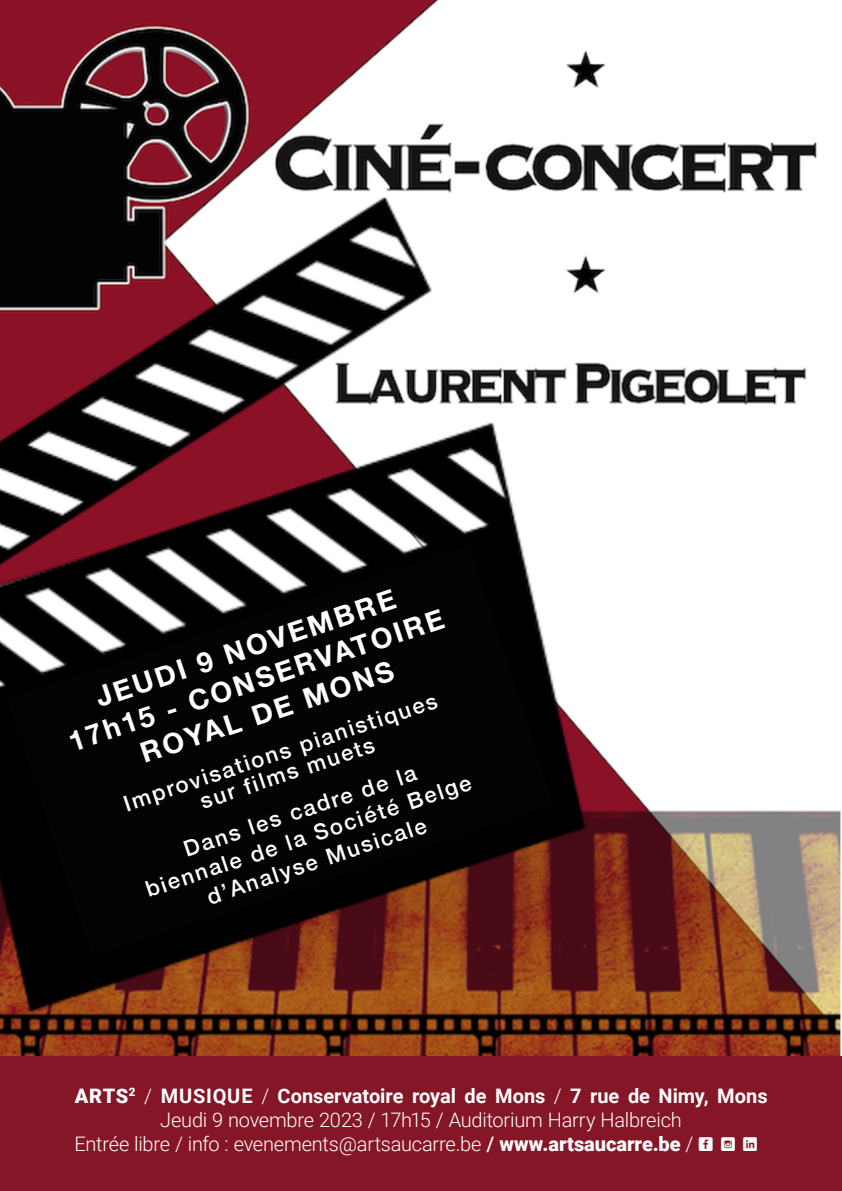
<style>
.page{position:relative;width:842px;height:1191px;background:#fff}
.page>*{position:absolute;margin:0;border:0;box-sizing:border-box;transform-origin:0 0}
.t1{font:700 28px "Helvetica Neue";color:#fff}
.t2{font:500 22px/26.3px "Helvetica Neue";color:#fff;text-align:center}
.t3{font:300 20px "Roboto";letter-spacing:-.01em;color:#fff}
.t4{font:700 20px "Roboto";color:#fff}
.s1{font-weight:900}
.s2{font-weight:300}
.s3{font-weight:500}
.s4{font-family:"Social Shapes";font-weight:400}
</style>
<div class="page">
<img style="left:0;top:0;width:841px;height:1056px">
<div style="left:0;top:1056px;width:842px;height:135px;background:#851627"></div>
<svg style="left:6px;top:545px;width:548px;height:412px;background:#1a1311"></svg>
<p class="t1" style="left:90px;top:676px;width:316px;rotate:-18deg">JEUDI 9 NOVEMBRE</p>
<p class="t1" style="left:62px;top:720px;width:396px;rotate:-18deg">17h15 - CONSERVATOIRE</p>
<p class="t1" style="left:134px;top:732px;width:267px;rotate:-18deg">ROYAL DE MONS</p>
<p class="t2" style="left:120px;top:791px;width:331px;rotate:-19deg">Improvisations pianistiques</p>
<p class="t2" style="left:196px;top:788px;width:184px;rotate:-19deg">sur films muets</p>
<p class="t2" style="left:180px;top:836px;width:245px;rotate:-19deg">Dans les cadre de la</p>
<p class="t2" style="left:142px;top:877px;width:344px;rotate:-19deg">biennale de la Société Belge d’Analyse Musicale</p>
<p class="t4" style="left:75px;top:1081px;width:694px"><span class="s1">ARTS</span><sup>2</sup> <span class="s2">/</span> MUSIQUE <span class="s2">/</span> Conservatoire royal de Mons <span class="s2">/</span> 7 rue de Nimy, Mons</p>
<p class="t3" style="left:160px;top:1105px;width:523px">Jeudi 9 novembre 2023 / 17h15 / Auditorium Harry Halbreich</p>
<p class="t3" style="left:74px;top:1129px;width:685px">Entrée libre / info : evenements@artsaucarre.be <span class="s3">/</span> <span class="s1">www.artsaucarre.be</span> / <span class="s4">M P S</span></p>
</div>
